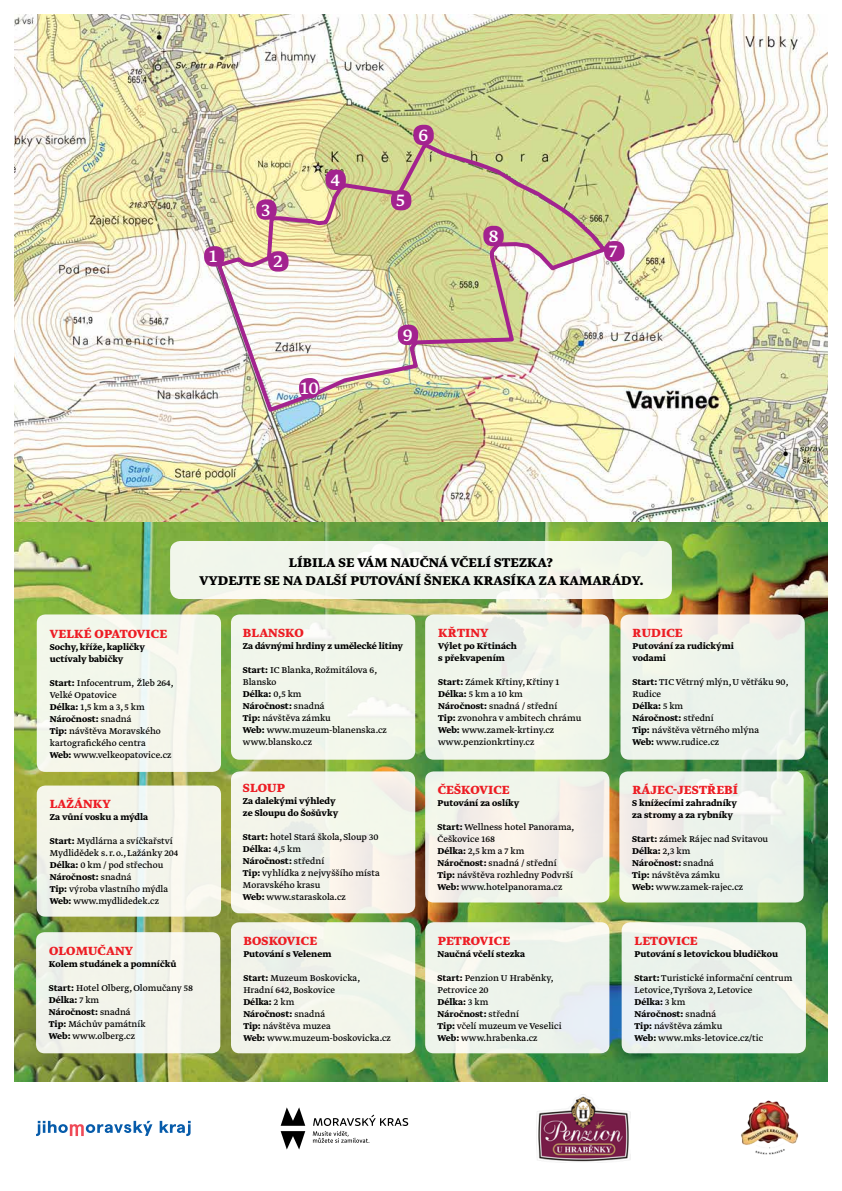
<style>
.page{position:relative;width:842px;height:1191px;background:#fff}
.page>*{position:absolute;margin:0;border:0;box-sizing:border-box;transform-origin:0 0}
.t1{font:20.6px "Greta Text Pro";color:#fff}
.t2{font:700 15px/18px "Greta Text Pro";letter-spacing:.01em;color:#000;text-align:center}
.t3{font:700 14px "Greta Text Pro";letter-spacing:.01em;color:#ed1d24}
.t4{font:10px/12px "Greta Text Pro";color:#000}
.t5{font:700 10px/12px "Greta Text Pro";color:#000}
.s1{font-weight:700}
</style>
<div class="page">
<img style="left:14px;top:14px;width:814px;height:508px">
<img style="left:741px;top:1100px;width:58px;height:55px">
<div style="left:204px;top:246px;width:20px;height:20px;background:#a3238f;border-radius:9px"></div>
<svg style="left:36px;top:1120px;width:116px;height:16px"></svg>
<svg style="left:160px;top:1120px;width:31px;height:16px"></svg>
<svg style="left:281px;top:1107px;width:24px;height:42px"></svg>
<svg style="left:313px;top:1114px;width:95px;height:29px"></svg>
<img style="left:14px;top:522px;width:814px;height:559px">
<div style="left:170px;top:541px;width:502px;height:58px;background:linear-gradient(to right,#f1f6ed,#f2f5ec);border-radius:10px"></div>
<div style="left:37px;top:614px;width:184px;height:158px;background:#f3f7eb;border-radius:9px"></div>
<div style="left:231px;top:614px;width:184px;height:145px;background:#f1f6eb;border-radius:9px"></div>
<div style="left:231px;top:922px;width:184px;height:131px;background:#f1f4eb;border-radius:9px"></div>
<div style="left:36px;top:932px;width:184px;height:121px;background:#f2f4ea;border-radius:9px"></div>
<div style="left:37px;top:785px;width:184px;height:131px;background:#f4f5ea;border-radius:9px"></div>
<div style="left:231px;top:771px;width:184px;height:142px;background:#f3f4ea;border-radius:9px"></div>
<div style="left:425px;top:771px;width:184px;height:131px;background:#f2f3ea;border-radius:9px"></div>
<div style="left:619px;top:771px;width:185px;height:131px;background:linear-gradient(to bottom,#f2f3ee,#ecf2e9);border-radius:9px"></div>
<div style="left:425px;top:614px;width:184px;height:145px;background:#f0f5eb;border-radius:9px"></div>
<div style="left:620px;top:614px;width:185px;height:145px;background:#edf3eb;border-radius:9px"></div>
<div style="left:425px;top:922px;width:184px;height:131px;background:linear-gradient(to right,#f1f6eb,#ebf1ef);border-radius:9px"></div>
<div style="left:622px;top:922px;width:184px;height:131px;background:linear-gradient(to bottom,#eff4ec,#e8f0ed);border-radius:9px"></div>
<img style="left:214px;top:139px;width:396px;height:276px">
<div style="left:391px;top:190px;width:20px;height:20px;background:#a3238f;border-radius:9px"></div>
<div style="left:413px;top:125px;width:21px;height:20px;background:#a3238f;border-radius:9px"></div>
<div style="left:604px;top:241px;width:20px;height:20px;background:#a3238f;border-radius:9px"></div>
<div style="left:483px;top:226px;width:21px;height:20px;background:#a3238f;border-radius:9px"></div>
<div style="left:398px;top:325px;width:20px;height:20px;background:#a3238f;border-radius:9px"></div>
<div style="left:299px;top:378px;width:20px;height:20px;background:#a3238f;border-radius:9px"></div>
<img style="left:537px;top:1094px;width:94px;height:68px">
<h1 class="t1" style="left:209px;top:243px;width:10px">1</h1>
<h1 class="t1" style="left:261px;top:197px;width:10px">3</h1>
<h1 class="t1" style="left:273px;top:248px;width:11px">2</h1>
<h1 class="t1" style="left:331px;top:167px;width:11px">4</h1>
<h1 class="t1" style="left:300px;top:375px;width:20px">10</h1>
<h1 class="t1" style="left:419px;top:122px;width:11px">6</h1>
<h1 class="t1" style="left:396px;top:187px;width:10px">5</h1>
<h1 class="t1" style="left:403px;top:322px;width:11px">9</h1>
<h1 class="t1" style="left:488px;top:223px;width:12px">8</h1>
<h1 class="t1" style="left:609px;top:238px;width:9px">7</h1>
<h3 class="t3" style="left:50px;top:625px;width:119px">Velké Opatovice</h3>
<p class="t5" style="left:50px;top:641px;width:97px">Sochy,kříže,kapličky uctívaly babičky</p>
<p class="t4" style="left:50px;top:677px;width:125px"><span class="s1">Start:</span> Infocentrum, Žleb 264,<br>Velké Opatovice<br><span class="s1">Délka:</span> 1,5 km a 3,5 km<br><span class="s1">Náročnost:</span> snadná<br><span class="s1">Tip:</span> návštěva Moravského kartografického centra<br><span class="s1">Web:</span> www.velkeopatovice.cz</p>
<h3 class="t3" style="left:50px;top:794px;width:62px">Lažánky</h3>
<p class="t5" style="left:50px;top:811px;width:100px">Za vůní vosku a mýdla</p>
<p class="t4" style="left:50px;top:835px;width:130px"><span class="s1">Start:</span> Mydlárna a svíčkařství<br>Mydlidědek o.r.s .,Lažánky 204<br><span class="s1">Délka</span> 0<span class="s1">:</span> km / pod střechou<br><span class="s1">Náročnost:</span> snadná<br><span class="s1">Tip:</span> výroba vlastního mýdla<br><span class="s1">Web:</span> www.mydlidedek.cz</p>
<h2 class="t2" style="left:200px;top:553px;width:446px">Líbila se vám Naučná včelí stezka?<br>Vydejte se na další putování šneka Krasíka za kamarády.</h2>
<h3 class="t3" style="left:243px;top:623px;width:62px">Blansko</h3>
<p class="t5" style="left:243px;top:640px;width:162px">Za dávnými hrdiny z umělecké litiny</p>
<p class="t4" style="left:243px;top:664px;width:146px"><span class="s1">Start</span> IC<span class="s1">:</span> Blanka,Rožmitálova 6,<br>Blansko<br><span class="s1">Délka:</span> 0,5 km<br><span class="s1">Náročnost:</span> snadná<br><span class="s1">Tip:</span> návštěva zámku<br><span class="s1">Web:</span> www.muzeum-blanenska.cz www.blansko.cz</p>
<h3 class="t3" style="left:243px;top:778px;width:43px">Sloup</h3>
<p class="t5" style="left:243px;top:795px;width:97px">Za dalekými výhledy ze Sloupu do Šošůvky</p>
<p class="t4" style="left:243px;top:831px;width:138px"><span class="s1">Start:</span> hotel Stará škola,Sloup 30<br><span class="s1">Délka:</span> 4,5 km<br><span class="s1">Náročnost:</span> střední<br><span class="s1">Tip:</span> vyhlídka z nejvyššího místa<br>Moravského krasu<br><span class="s1">Web:</span> www.staraskola.cz</p>
<h3 class="t3" style="left:438px;top:623px;width:52px">Křtiny</h3>
<p class="t5" style="left:438px;top:640px;width:80px">Výlet po Křtinách s překvapením</p>
<p class="t4" style="left:438px;top:676px;width:145px"><span class="s1">Start:</span> Zámek Křtiny,Křtiny 1<br><span class="s1">Délka</span> 5<span class="s1">:</span> km a 10 km<br><span class="s1">Náročnost:</span> snadná / střední<br><span class="s1">Tip:</span> zvonohra v ambitech chrámu<br><span class="s1">Web:</span> www.zamek-krtiny.cz www.penzionkrtiny.cz</p>
<h3 class="t3" style="left:438px;top:780px;width:73px">Češkovice</h3>
<p class="t5" style="left:438px;top:797px;width:83px">Putování za oslíky</p>
<p class="t4" style="left:438px;top:821px;width:138px"><span class="s1">Start:</span> Wellness hotel Panorama,<br>Češkovice 168<br><span class="s1">Délka:</span> 2,5 km a 7 km<br><span class="s1">Náročnost:</span> snadná / střední<br><span class="s1">Tip:</span> návštěva rozhledny Podvrší<br><span class="s1">Web:</span> www.hotelpanorama.cz</p>
<h3 class="t3" style="left:632px;top:623px;width:52px">Rudice</h3>
<p class="t5" style="left:632px;top:640px;width:103px">Putování za rudickými vodami</p>
<p class="t4" style="left:632px;top:676px;width:158px"><span class="s1">Start:</span> TIC Větrný mlýn U, větřáku 90,<br>Rudice<br><span class="s1">Délka</span> 5<span class="s1">:</span> km<br><span class="s1">Náročnost:</span> střední<br><span class="s1">Tip:</span> návštěva větrného mlýna<br><span class="s1">Web:</span> www.rudice.cz</p>
<h3 class="t3" style="left:632px;top:780px;width:107px">Rájec-Jestřebí</h3>
<p class="t5" style="left:632px;top:797px;width:106px">S knížecími zahradníky za stromy a za rybníky</p>
<p class="t4" style="left:632px;top:833px;width:137px"><span class="s1">Start:</span> zámek Rájec nad Svitavou<br><span class="s1">Délka:</span> 2,3 km<br><span class="s1">Náročnost:</span> snadná<br><span class="s1">Tip:</span> návštěva zámku<br><span class="s1">Web:</span> www.zamek-rajec.cz</p>
<h3 class="t3" style="left:49px;top:941px;width:86px">Olomučany</h3>
<p class="t5" style="left:49px;top:958px;width:129px">Kolem studánek a pomníčků</p>
<p class="t4" style="left:49px;top:982px;width:146px"><span class="s1">Start:</span> Hotel Olberg,Olomučany 58<br><span class="s1">Délka</span> 7<span class="s1">:</span> km<br><span class="s1">Náročnost:</span> snadná<br><span class="s1">Tip:</span> Máchův památník<br><span class="s1">Web:</span> www.olberg.cz</p>
<h3 class="t3" style="left:243px;top:931px;width:75px">Boskovice</h3>
<p class="t5" style="left:243px;top:948px;width:89px">Putování s Velenem</p>
<p class="t4" style="left:243px;top:972px;width:149px"><span class="s1">Start:</span> Muzeum Boskovicka,<br>Hradní 642,Boskovice<br><span class="s1">Délka</span> 2<span class="s1">:</span> km<br><span class="s1">Náročnost:</span> snadná<br><span class="s1">Tip:</span> návštěva muzea<br><span class="s1">Web:</span> www.muzeum-boskovicka.cz</p>
<h3 class="t3" style="left:438px;top:931px;width:74px">Petrovice</h3>
<p class="t5" style="left:438px;top:948px;width:89px">Naučná včelí stezka</p>
<p class="t4" style="left:438px;top:972px;width:126px"><span class="s1">Start:</span> Penzion U Hraběnky,<br>Petrovice 20<br><span class="s1">Délka</span> 3<span class="s1">:</span> km<br><span class="s1">Náročnost:</span> střední<br><span class="s1">Tip:</span> včelí muzeum ve Veselici<br><span class="s1">Web:</span> www.hrabenka.cz</p>
<h3 class="t3" style="left:635px;top:931px;width:65px">Letovice</h3>
<p class="t5" style="left:634px;top:948px;width:145px">Putování s letovickou bludičkou</p>
<p class="t4" style="left:634px;top:972px;width:159px"><span class="s1">Start:</span> Turistické informační centrum<br>Letovice,Tyršova 2,Letovice<br><span class="s1">Délka</span> 3<span class="s1">:</span> km<br><span class="s1">Náročnost:</span> snadná<br><span class="s1">Tip:</span> návštěva zámku<br><span class="s1">Web:</span> www.mks-letovice.cz/tic</p>
</div>
